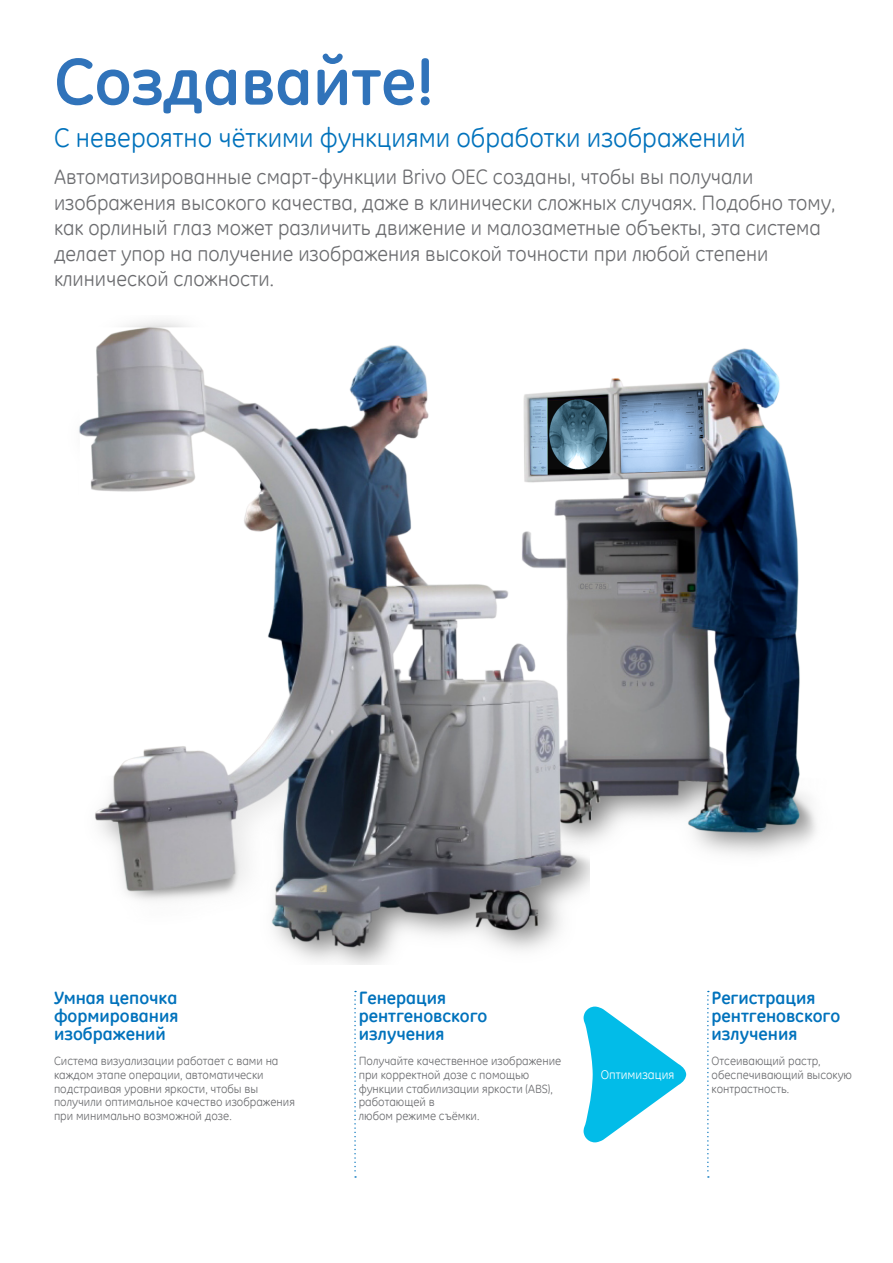
<style>
.page{position:relative;width:893px;height:1263px;background:#fff}
.page>*{position:absolute;margin:0;border:0;box-sizing:border-box;transform-origin:0 0}
.t1{font:700 67.5px "GE Inspira";color:#3073ba}
.t2{font:27px "GE Inspira";color:#0072bc}
.t3{font:21px/25.5px "GE Inspira";color:#6c6d70}
.t4{font:700 18px/18px "GE Inspira";color:#0072bc}
.t5{font:12.6px "GE Inspira";color:#fff}
.t6{font:12px/13.5px "GE Inspira";color:#6c6d70}
</style>
<div class="page">
<svg style="left:584px;top:1006px;width:102px;height:136px"></svg>
<svg style="left:354px;top:991px;width:2px;height:187px"></svg>
<svg style="left:707px;top:991px;width:2px;height:187px"></svg>
<img style="left:589px;top:348px;width:227px;height:536px">
<img style="left:79px;top:320px;width:510px;height:644px">
<p class="t1" style="left:54px;top:38px;width:382px">Создавайте!</p>
<p class="t2" style="left:54px;top:120px;width:693px">С невероятно чёткими функциями обработки изображений</p>
<p class="t3" style="left:54px;top:164px;width:783px">Автоматизированные смарт-функции Brivo OEC созданы, чтобы вы получали изображения высокого качества, даже в клинически сложных случаях. Подобно тому, как орлиный глаз может различить движение и малозаметные объекты, эта система делает упор на получение изображения высокой точности при любой степени клинической сложности.</p>
<p class="t4" style="left:54px;top:989px;width:126px;text-align:justify">Умная цепочка формирования изображений</p>
<p class="t4" style="left:359px;top:989px;width:130px">Генерация рентгеновского излучения</p>
<p class="t6" style="left:54px;top:1054px;width:242px">Система визуализации работает с вами на каждом этапе операции, автоматически подстраивая уровни яркости, чтобы вы получили оптимальное качество изображения при минимально возможной дозе.</p>
<p class="t6" style="left:359px;top:1054px;width:204px">Получайте качественное изображение при корректной дозе с помощью функции стабилизации яркости (ABS), работающей в</p>
<p class="t6" style="left:359px;top:1108px;width:122px">любом режиме съёмки.</p>
<p class="t5" style="left:601px;top:1066px;width:75px">Оптимизация</p>
<p class="t4" style="left:712px;top:989px;width:130px">Регистрация рентгеновского излучения</p>
<p class="t6" style="left:712px;top:1054px;width:142px">Отсеивающий растр, обеспечивающий высокую контрастность.</p>
</div>
